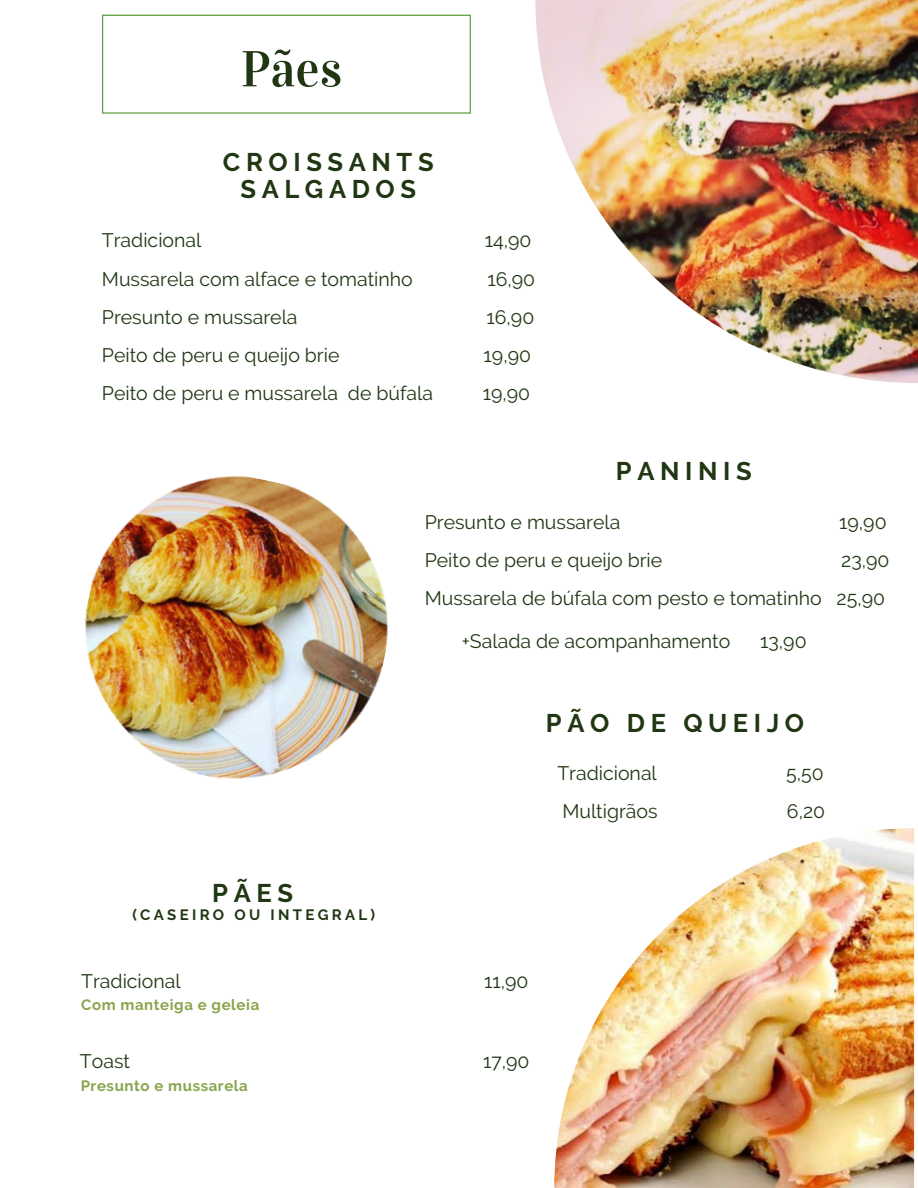
<style>
.page{position:relative;width:918px;height:1188px;background:#fff}
.page>*{position:absolute;margin:0;border:0;box-sizing:border-box;transform-origin:0 0}
.t1{font:50.55px "Vidaloka";color:#213714}
.t2{font:700 25.5px/27px "Raleway";letter-spacing:.22em;color:#213714;text-align:center}
.t3{font:19.5px/38.2px "Raleway";color:#213714;text-align:right}
.t4{font:700 15px "Raleway";letter-spacing:.04em;color:#89a54b}
.t5{font:700 15px "Raleway";letter-spacing:.22em;color:#213714}
</style>
<div class="page">
<svg style="left:102px;top:15px;width:369px;height:99px"></svg>
<img style="left:554px;top:828px;width:360px;height:360px">
<img style="left:535px;top:0;width:383px;height:383px">
<img style="left:84px;top:475px;width:305px;height:304px">
<h1 class="t1" style="left:241px;top:39px;width:103px">Pães</h1>
<h2 class="t2" style="left:223px;top:148px;width:212px">CROISSANTS<br>SALGADOS</h2>
<p class="t3" style="left:102px;top:221px;width:101px">Tradicional</p>
<p class="t3" style="left:485px;top:221px;width:48px">14,90</p>
<p class="t3" style="left:102px;top:260px;width:312px">Mussarela com alface e tomatinho</p>
<p class="t3" style="left:487px;top:260px;width:49px">16,90</p>
<p class="t3" style="left:102px;top:298px;width:197px">Presunto e mussarela</p>
<p class="t3" style="left:486px;top:298px;width:49px">16,90</p>
<p class="t3" style="left:102px;top:336px;width:239px">Peito de peru e queijo brie</p>
<p class="t3" style="left:484px;top:336px;width:49px">19,90</p>
<p class="t3" style="left:102px;top:374px;width:333px">Peito de peru e mussarela de búfala</p>
<p class="t3" style="left:483px;top:374px;width:49px">19,90</p>
<h2 class="t2" style="left:616px;top:457px;width:137px">PANINIS</h2>
<p class="t3" style="left:425px;top:503px;width:197px">Presunto e mussarela</p>
<p class="t3" style="left:839px;top:503px;width:49px">19,90</p>
<p class="t3" style="left:425px;top:541px;width:239px">Peito de peru e queijo brie</p>
<p class="t3" style="left:425px;top:541px;width:466px">23,90<br>Mussarela de búfala com pesto e tomatinho 25,90</p>
<p class="t3" style="left:462px;top:622px;width:270px">+Salada de acompanhamento</p>
<p class="t3" style="left:760px;top:622px;width:48px">13,90</p>
<h2 class="t2" style="left:546px;top:709px;width:260px">PÃO DE QUEIJO</h2>
<p class="t3" style="left:557px;top:754px;width:101px">Tradicional</p>
<p class="t3" style="left:786px;top:754px;width:39px">5,50</p>
<p class="t3" style="left:562px;top:792px;width:97px">Multigrãos</p>
<p class="t3" style="left:787px;top:792px;width:40px">6,20</p>
<h2 class="t2" style="left:212px;top:879px;width:82px">PÃES</h2>
<p class="t5" style="left:132px;top:906px;width:244px">(CASEIRO OU INTEGRAL)</p>
<p class="t3" style="left:81px;top:962px;width:101px">Tradicional</p>
<p class="t3" style="left:484px;top:962px;width:46px">11,90</p>
<p class="t4" style="left:81px;top:996px;width:180px">Com manteiga e geleia</p>
<p class="t3" style="left:80px;top:1042px;width:52px">Toast</p>
<p class="t3" style="left:483px;top:1042px;width:48px">17,90</p>
<p class="t4" style="left:81px;top:1077px;width:169px">Presunto e mussarela</p>
</div>
